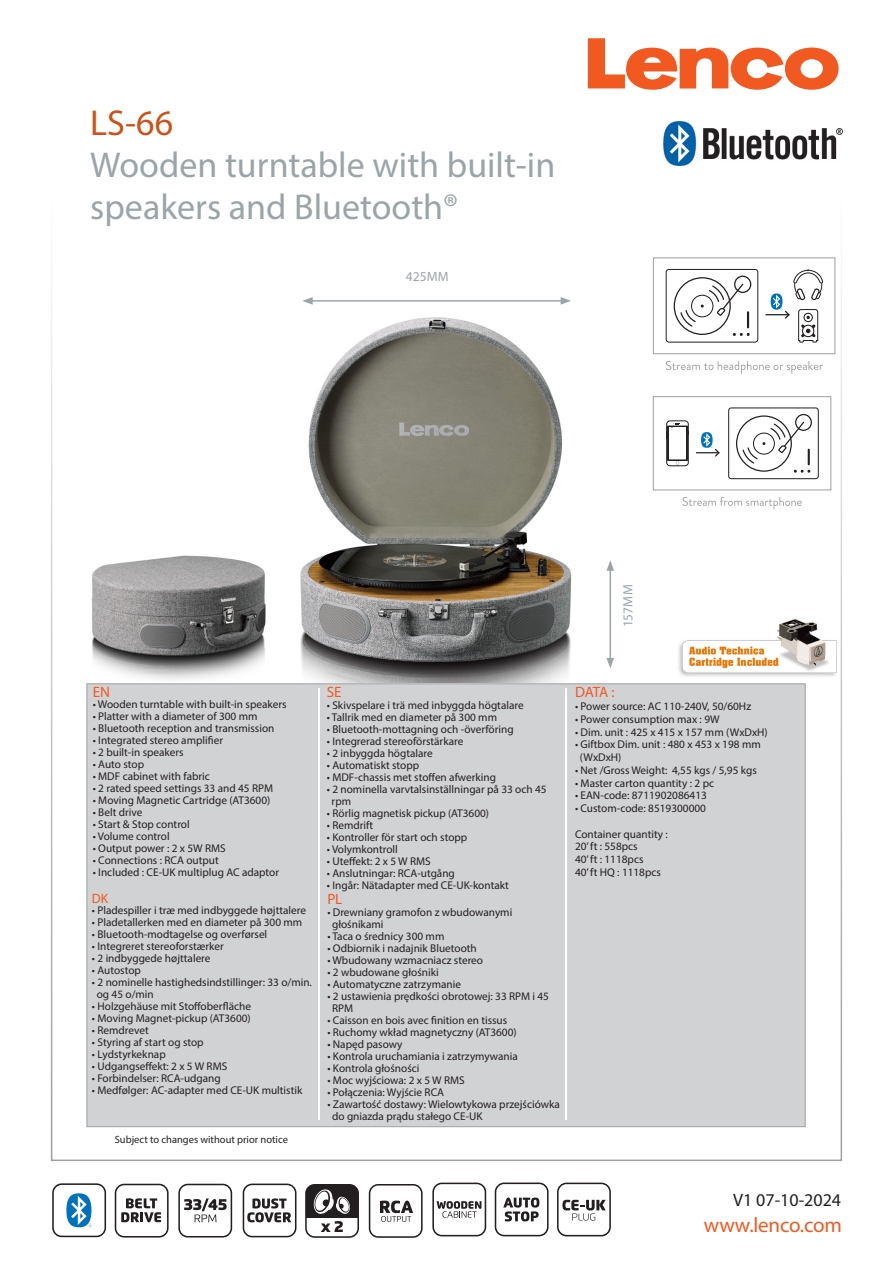
<style>
.page{position:relative;width:893px;height:1263px;background:#fff}
.page>*{position:absolute;margin:0;border:0;box-sizing:border-box;transform-origin:0 0}
.t1{font:36px "Myriad Pro";color:#9ba5a9}
.t2{font:36px "Myriad Pro";color:#cc5218}
.t3{font:21px "Myriad Pro";letter-spacing:-.01em;color:#f15921}
.t4{font:18px "Myriad Pro";color:#231f20}
.t5{font:15px "Myriad Pro";letter-spacing:-.005em;color:#f15921}
.t6{font:13.5px "Myriad Pro";letter-spacing:.005em;color:#9ba5a9}
.t7{font:13.5px "Myriad Pro";color:#f15921}
.t8{font:11.25px/12px "Myriad Pro";color:#231f20}
.t9{font:10.5px "Myriad Pro";color:#231f20}
</style>
<div class="page">
<svg style="left:588px;top:38px;width:251px;height:52px"></svg>
<hr style="left:310px;top:300px;width:253px;height:2px;background:#9ba5a9">
<svg style="left:302px;top:297px;width:11px;height:8px"></svg>
<svg style="left:561px;top:297px;width:10px;height:8px"></svg>
<svg style="left:52px;top:1183px;width:54px;height:54px"></svg>
<svg style="left:115px;top:1184px;width:54px;height:53px"></svg>
<div style="left:87px;top:684px;width:718px;height:443px;background:#d1d2d4;border:1px solid #9d9fa2"></div>
<hr style="left:319px;top:688px;width:1px;height:431px;background:#fff">
<svg style="left:178px;top:1184px;width:54px;height:53px"></svg>
<hr style="left:565px;top:688px;width:2px;height:431px;background:#fff">
<svg style="left:243px;top:1183px;width:53px;height:54px"></svg>
<svg style="left:305px;top:1184px;width:54px;height:54px"></svg>
<svg style="left:369px;top:1184px;width:54px;height:54px"></svg>
<hr style="left:610px;top:568px;width:1px;height:92px;background:#9ba5a9">
<svg style="left:606px;top:560px;width:8px;height:11px"></svg>
<svg style="left:606px;top:658px;width:8px;height:10px"></svg>
<svg style="left:432px;top:1182px;width:54px;height:54px"></svg>
<svg style="left:495px;top:1182px;width:53px;height:54px"></svg>
<div style="left:666px;top:269px;width:92px;height:73px;border:1px solid #231f20;border-radius:3px"></div>
<div style="left:734px;top:276px;width:17px;height:17px;border:1px solid #231f20;border-radius:50%"></div>
<svg style="left:679px;top:282px;width:71px;height:54px"></svg>
<div style="left:653px;top:257px;width:182px;height:97px;border:1px solid #9d9fa2"></div>
<svg style="left:666px;top:361px;width:157px;height:13px"></svg>
<svg style="left:766px;top:269px;width:58px;height:74px"></svg>
<img style="left:663px;top:121px;width:179px;height:45px">
<img style="left:300px;top:317px;width:272px;height:365px">
<div style="left:666px;top:420px;width:23px;height:46px;border:1px solid #231f20;border-radius:3px"></div>
<svg style="left:667px;top:423px;width:22px;height:41px"></svg>
<div style="left:728px;top:408px;width:91px;height:71px;border:1px solid #231f20;border-radius:3px"></div>
<div style="left:795px;top:414px;width:17px;height:17px;border:1px solid #231f20;border-radius:50%"></div>
<svg style="left:742px;top:421px;width:68px;height:52px"></svg>
<div style="left:653px;top:396px;width:178px;height:94px;border:1px solid #9d9fa2"></div>
<svg style="left:682px;top:497px;width:120px;height:12px"></svg>
<svg style="left:696px;top:432px;width:24px;height:25px"></svg>
<svg style="left:557px;top:1182px;width:54px;height:54px"></svg>
<img style="left:678px;top:618px;width:159px;height:59px">
<img style="left:91px;top:555px;width:175px;height:125px">
<p class="t2" style="left:90px;top:100px;width:84px">LS-66</p>
<p class="t1" style="left:90px;top:142px;width:467px">Wooden turntable with built-in</p>
<p class="t1" style="left:90px;top:184px;width:370px">speakers and Bluetooth®</p>
<p class="t6" style="left:406px;top:268px;width:44px">425MM</p>
<p class="t6" style="left:620px;top:627px;width:44px;rotate:-90deg">157MM</p>
<p class="t5" style="left:93px;top:683px;width:19px">EN</p>
<p class="t8" style="left:93px;top:698px;width:195px">• Wooden turntable with built-in speakers</p>
<p class="t8" style="left:93px;top:710px;width:166px">• Platter with a diameter of 300 mm</p>
<p class="t8" style="left:93px;top:722px;width:183px">• Bluetooth reception and transmission</p>
<p class="t8" style="left:93px;top:734px;width:132px">• Integrated stereo amplifier</p>
<p class="t8" style="left:93px;top:746px;width:92px">• 2 built-in speakers</p>
<p class="t8" style="left:93px;top:758px;width:53px">• Auto stop</p>
<p class="t8" style="left:93px;top:770px;width:119px">• MDF cabinet with fabric</p>
<p class="t8" style="left:93px;top:782px;width:182px">• 2 rated speed settings 33 and 45 RPM</p>
<p class="t8" style="left:93px;top:794px;width:179px">• Moving Magnetic Cartridge (AT3600)</p>
<p class="t8" style="left:93px;top:806px;width:51px">• Belt drive</p>
<p class="t8" style="left:93px;top:818px;width:99px">• Start &amp; Stop control</p>
<p class="t8" style="left:93px;top:830px;width:78px">• Volume control</p>
<p class="t8" style="left:93px;top:842px;width:135px">• Output power : 2 x 5W RMS</p>
<p class="t8" style="left:93px;top:854px;width:128px">• Connections : RCA output</p>
<p class="t8" style="left:93px;top:866px;width:188px">• Included : CE-UK multiplug AC adaptor</p>
<p class="t7" style="left:92px;top:890px;width:18px">DK</p>
<p class="t8" style="left:92px;top:904px;width:216px">• Pladespiller i træ med indbyggede højttalere</p>
<p class="t8" style="left:92px;top:916px;width:212px">• Pladetallerken med en diameter på 300 mm</p>
<p class="t8" style="left:92px;top:928px;width:177px">• Bluetooth-modtagelse og overførsel</p>
<p class="t8" style="left:92px;top:940px;width:133px">• Integreret stereoforstærker</p>
<p class="t8" style="left:92px;top:952px;width:120px">• 2 indbyggede højttalere</p>
<p class="t8" style="left:92px;top:964px;width:51px">• Autostop</p>
<p class="t8" style="left:92px;top:976px;width:221px">• 2 nominelle hastighedsindstillinger: 33 o/min.</p>
<p class="t8" style="left:97px;top:988px;width:59px">og 45 o/min</p>
<p class="t8" style="left:92px;top:1000px;width:161px">• Holzgehäuse mit Stoffoberfläche</p>
<p class="t8" style="left:92px;top:1012px;width:160px">• Moving Magnet-pickup (AT3600)</p>
<p class="t8" style="left:92px;top:1024px;width:58px">• Remdrevet</p>
<p class="t8" style="left:92px;top:1036px;width:113px">• Styring af start og stop</p>
<p class="t8" style="left:92px;top:1048px;width:75px">• Lydstyrkeknap</p>
<p class="t8" style="left:92px;top:1060px;width:137px">• Udgangseffekt: 2 x 5 W RMS</p>
<p class="t8" style="left:92px;top:1072px;width:130px">• Forbindelser: RCA-udgang</p>
<p class="t8" style="left:92px;top:1084px;width:212px">• Medfølger: AC-adapter med CE-UK multistik</p>
<p class="t9" style="left:115px;top:1133px;width:175px">Subject to changes without prior notice</p>
<p class="t5" style="left:327px;top:683px;width:16px">SE</p>
<p class="t8" style="left:327px;top:699px;width:198px">• Skivspelare i trä med inbyggda högtalare</p>
<p class="t8" style="left:327px;top:711px;width:172px">• Tallrik med en diameter på 300 mm</p>
<p class="t8" style="left:327px;top:723px;width:188px">• Bluetooth-mottagning och -överföring</p>
<p class="t8" style="left:327px;top:735px;width:138px">• Integrerad stereoförstärkare</p>
<p class="t8" style="left:327px;top:747px;width:107px">• 2 inbyggda högtalare</p>
<p class="t8" style="left:327px;top:759px;width:94px">• Automatiskt stopp</p>
<p class="t8" style="left:327px;top:771px;width:171px">• MDF-chassis met stoffen afwerking</p>
<p class="t8" style="left:332px;top:783px;width:216px;text-indent:-5px">• 2 nominella varvtalsinställningar på 33 och 45 rpm</p>
<p class="t8" style="left:327px;top:807px;width:164px">• Rörlig magnetisk pickup (AT3600)</p>
<p class="t8" style="left:327px;top:819px;width:48px">• Remdrift</p>
<p class="t8" style="left:327px;top:831px;width:142px">• Kontroller för start och stopp</p>
<p class="t8" style="left:327px;top:843px;width:72px">• Volymkontroll</p>
<p class="t8" style="left:327px;top:855px;width:105px">• Uteffekt: 2 x 5 W RMS</p>
<p class="t8" style="left:327px;top:867px;width:130px">• Anslutningar: RCA-utgång</p>
<p class="t8" style="left:327px;top:879px;width:183px">• Ingår: Nätadapter med CE-UK-kontakt</p>
<p class="t5" style="left:327px;top:889px;width:17px">PL</p>
<p class="t8" style="left:332px;top:905px;width:182px;text-indent:-5px">• Drewniany gramofon z wbudowanymi głośnikami</p>
<p class="t8" style="left:327px;top:929px;width:119px">• Taca o średnicy 300 mm</p>
<p class="t8" style="left:327px;top:941px;width:151px">• Odbiornik i nadajnik Bluetooth</p>
<p class="t8" style="left:327px;top:953px;width:157px">• Wbudowany wzmacniacz stereo</p>
<p class="t8" style="left:327px;top:965px;width:113px">• 2 wbudowane głośniki</p>
<p class="t8" style="left:327px;top:977px;width:135px">• Automatyczne zatrzymanie</p>
<p class="t8" style="left:332px;top:989px;width:218px;text-indent:-5px">• 2 ustawienia prędkości obrotowej: 33 RPM i 45<br>RPM</p>
<p class="t8" style="left:327px;top:1013px;width:181px">• Caisson en bois avec finition en tissus</p>
<p class="t8" style="left:327px;top:1025px;width:191px">• Ruchomy wkład magnetyczny (AT3600)</p>
<p class="t8" style="left:327px;top:1037px;width:77px">• Napęd pasowy</p>
<p class="t8" style="left:327px;top:1049px;width:192px">• Kontrola uruchamiania i zatrzymywania</p>
<p class="t8" style="left:327px;top:1061px;width:94px">• Kontrola głośności</p>
<p class="t8" style="left:327px;top:1073px;width:139px">• Moc wyjściowa: 2 x 5 W RMS</p>
<p class="t8" style="left:327px;top:1085px;width:118px">• Połączenia: Wyjście RCA</p>
<p class="t8" style="left:332px;top:1097px;width:229px;text-indent:-5px">• Zawartość dostawy: Wielowtykowa przejściówka do gniazda prądu stałego CE-UK</p>
<p class="t5" style="left:575px;top:683px;width:41px">DATA :</p>
<p class="t8" style="left:575px;top:700px;width:178px">• Power source: AC 110-240V, 50/60Hz</p>
<p class="t8" style="left:575px;top:713px;width:146px">• Power consumption max : 9W</p>
<p class="t8" style="left:575px;top:726px;width:194px">• Dim. unit : 425 x 415 x 157 mm (WxDxH)</p>
<p class="t8" style="left:575px;top:738px;width:187px">• Giftbox Dim. unit : 480 x 453 x 198 mm</p>
<p class="t8" style="left:580px;top:751px;width:43px">(WxDxH)</p>
<p class="t8" style="left:575px;top:764px;width:183px">• Net /Gross Weight: 4,55 kgs / 5,95 kgs</p>
<p class="t8" style="left:575px;top:777px;width:141px">• Master carton quantity : 2 pc</p>
<p class="t8" style="left:575px;top:789px;width:133px">• EAN-code: 8711902086413</p>
<p class="t8" style="left:575px;top:802px;width:133px">• Custom-code: 8519300000</p>
<p class="t8" style="left:575px;top:828px;width:94px">Container quantity :</p>
<p class="t8" style="left:575px;top:840px;width:64px">20’ ft : 558pcs</p>
<p class="t8" style="left:575px;top:853px;width:70px">40’ ft : 1118pcs</p>
<p class="t8" style="left:575px;top:866px;width:87px">40’ ft HQ : 1118pcs</p>
<p class="t4" style="left:733px;top:1189px;width:110px">V1 07-10-2024</p>
<p class="t3" style="left:704px;top:1212px;width:139px">www.lenco.com</p>
</div>
